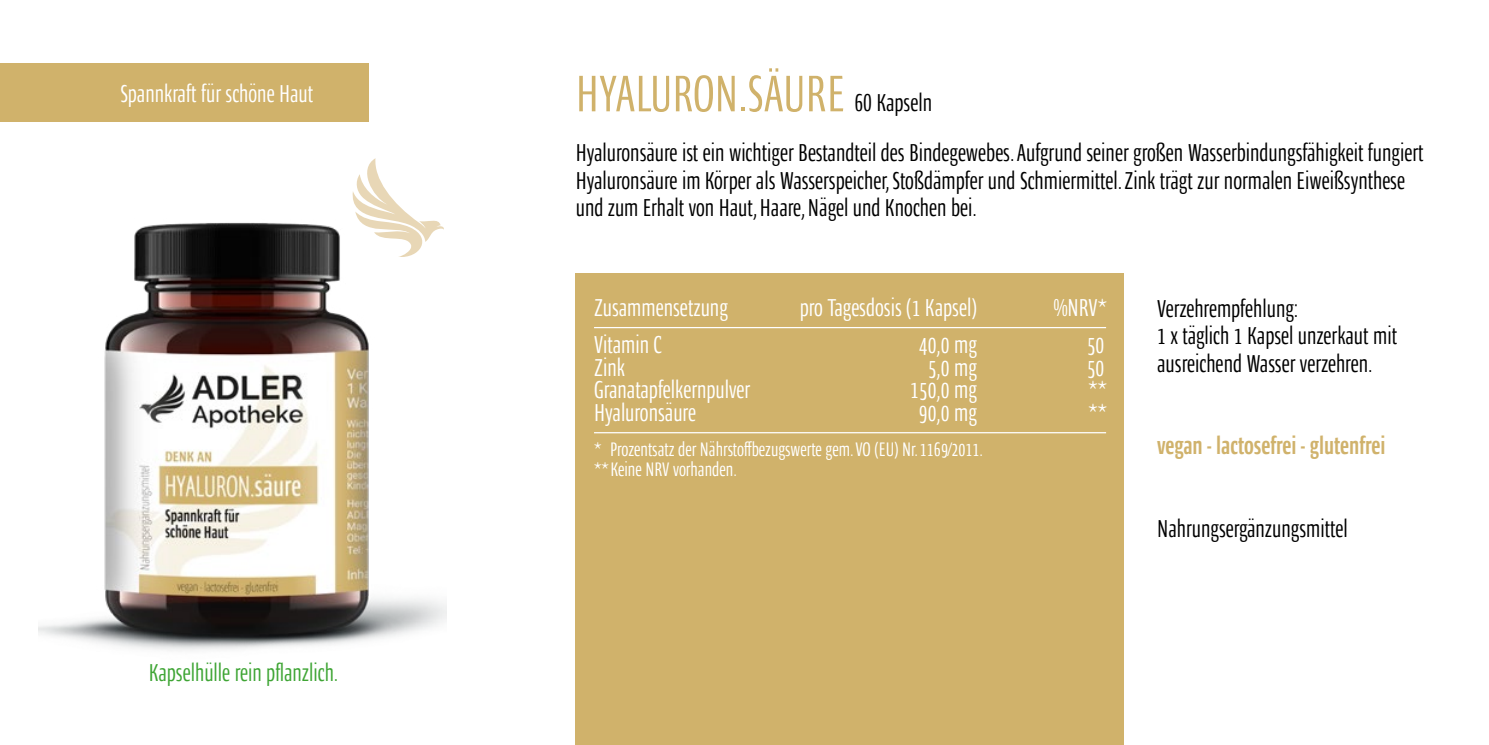
<style>
.page{position:relative;width:1489px;height:745px;background:#fff}
.page>*{position:absolute;margin:0;border:0;box-sizing:border-box;transform-origin:0 0}
.t1{font:52.5px "Ardoise Std Compact";color:#d0b26b}
.t2{font:25px/27.5px "Ardoise Std Compact";color:#000}
.t3{font:25px "Ardoise Std Compact";color:#fff}
.t4{font:700 25px "Ardoise Std Compact";color:#d0b26b}
.t5{font:25px "Ardoise Std Compact";color:#3fa535}
.t6{font:20px/20px "Ardoise Std Compact";color:#fff}
.s1{font-size:25px;color:#000}
</style>
<div class="page">
<div style="left:0;top:64px;width:369px;height:58px;background:#d0b26b"></div>
<div style="left:575px;top:274px;width:548px;height:470px;background:#d0b26b"></div>
<img style="left:39px;top:222px;width:407px;height:429px">
<hr style="left:594px;top:327px;width:512px;height:1px;background:#fff">
<hr style="left:594px;top:432px;width:512px;height:1px;background:#fff">
<svg style="left:353px;top:158px;width:91px;height:98px"></svg>
<p class="t3" style="left:120px;top:79px;width:194px">Spannkraft für schöne Haut</p>
<p class="t5" style="left:149px;top:658px;width:191px">Kapselhülle rein pflanzlich.</p>
<h1 class="t1" style="left:575px;top:64px;width:358px">HYALURON.SÄURE <span class="s1">60 Kapseln</span></h1>
<p class="t2" style="left:575px;top:139px;width:849px">Hyaluronsäure ist ein wichtiger Bestandteil des Bindegewebes. Aufgrund seiner großen Wasserbindungsfähigkeit fungiert<br>Hyaluronsäure im Körper als Wasserspeicher, Stoßdämpfer und Schmiermittel. Zink trägt zur normalen Eiweißsynthese und zum Erhalt von Haut, Haare, Nägel und Knochen bei.</p>
<p class="t3" style="left:594px;top:293px;width:135px">Zusammensetzung</p>
<p class="t3" style="left:799px;top:293px;width:178px">pro Tagesdosis (1 Kapsel)</p>
<p class="t3" style="left:1053px;top:293px;width:55px">%NRV*</p>
<p class="t3" style="left:594px;top:330px;width:70px">Vitamin C</p>
<p class="t3" style="left:918px;top:330px;width:59px">40,0 mg</p>
<p class="t3" style="left:1086px;top:330px;width:19px">50</p>
<p class="t3" style="left:594px;top:353px;width:32px">Zink</p>
<p class="t3" style="left:927px;top:353px;width:51px">5,0 mg</p>
<p class="t3" style="left:1086px;top:353px;width:19px">50</p>
<p class="t3" style="left:594px;top:375px;width:158px">Granatapfelkernpulver</p>
<p class="t3" style="left:910px;top:375px;width:68px">150,0 mg</p>
<p class="t3" style="left:1088px;top:375px;width:20px">**</p>
<p class="t3" style="left:594px;top:398px;width:103px">Hyaluronsäure</p>
<p class="t3" style="left:918px;top:398px;width:59px">90,0 mg</p>
<p class="t3" style="left:1088px;top:398px;width:20px">**</p>
<p class="t6" style="left:594px;top:438px;width:390px">* Prozentsatz der Nährstoffbezugswerte gem. VO (EU) Nr. 1169/2011. ** Keine NRV vorhanden.</p>
<p class="t2" style="left:1157px;top:294px;width:241px">Verzehrempfehlung:<br>1 x täglich 1 Kapsel unzerkaut mit ausreichend Wasser verzehren.</p>
<p class="t4" style="left:1157px;top:431px;width:230px">vegan - lactosefrei - glutenfrei</p>
<p class="t2" style="left:1157px;top:514px;width:192px">Nahrungsergänzungsmittel</p>
</div>
